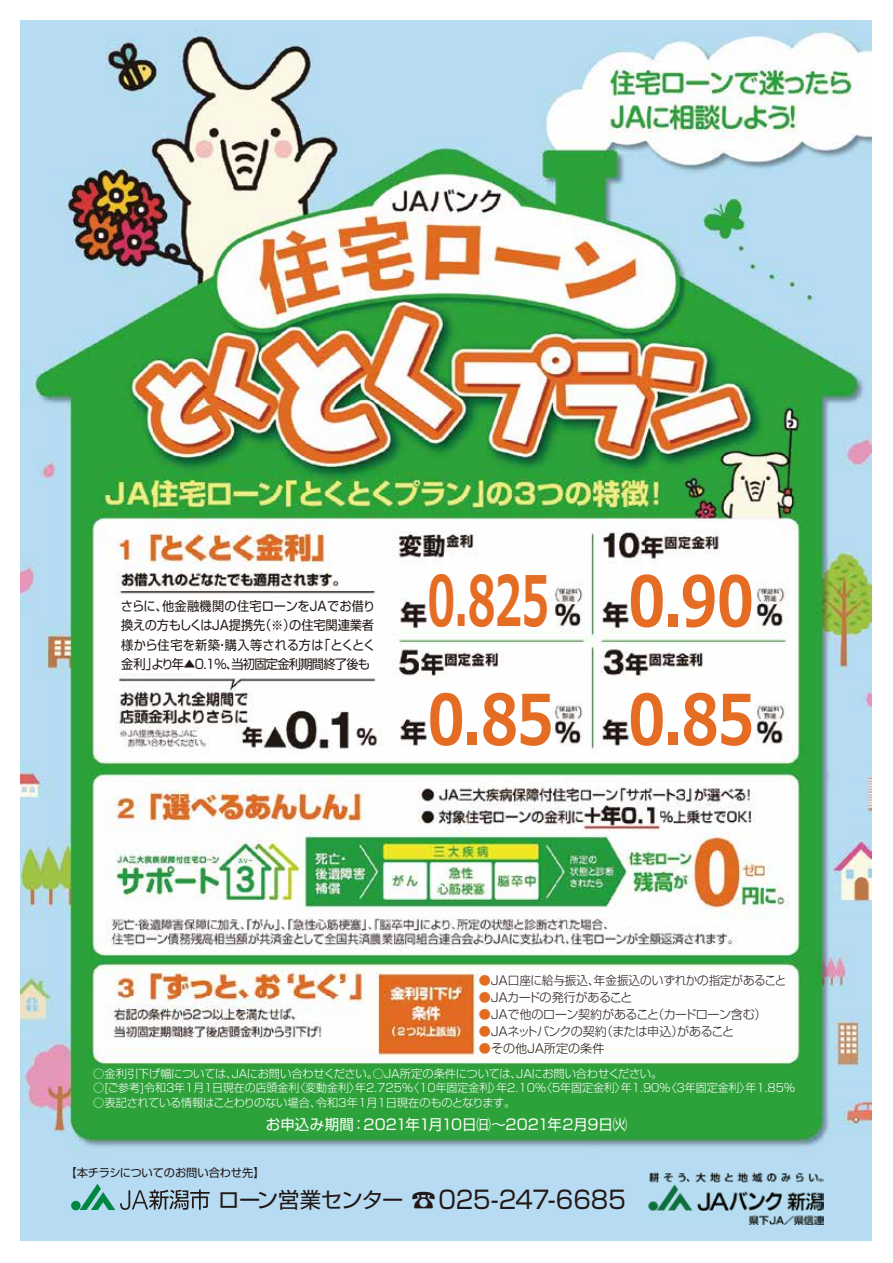
<style>
.page{position:relative;width:893px;height:1263px;background:#fff}
.page>*{position:absolute;margin:0;border:0;box-sizing:border-box;transform-origin:0 0}
.t1{font:700 69.45px/118.4px "Meiryo";letter-spacing:-.025em;color:#e56c23;scale:.59 1}
.t2{font:24.6px "Shin Go Pr 6";letter-spacing:-.01em;color:#221815;scale:.94 1}
.t3{font:14.55px "Shin Go Pr 6";letter-spacing:-.005em;color:#fff}
.t4{font:13.05px/19.5px "Shin Go Pr 6";letter-spacing:-.01em;color:#221815;text-align:justify;scale:.94 1}
.t5{font:300 12.15px/17px "Shin Go Pr 6";letter-spacing:-.035em;color:#221815}
.t6{font:300 12.15px "Shin Go Pr 6";color:#221815}
.t7{font:300 12.15px/17px "Shin Go Pr 6";color:#e06b21;text-align:justify}
.t8{font:300 11.4px "Shin Go Pr 6";letter-spacing:-.005em;color:#fff}
.t9{font:11.4px "Shin Go Pr 6";letter-spacing:-.01em;color:#221815}
.s1{color:#e06b21}
.s2{font-size:21.45px}
.s3{font-family:"Koz Go Pro"}
</style>
<div class="page">
<img style="left:21px;top:20px;width:850px;height:1220px">
<img style="left:647px;top:1172px;width:177px;height:53px">
<div style="left:71px;top:1201px;width:10px;height:9px;background:#008842;border-radius:50%"></div>
<svg style="left:80px;top:1184px;width:130px;height:26px;background:#8ab0ba"></svg>
<div style="left:115px;top:598px;width:266px;height:75px;background:#fff"></div>
<p class="t4" style="left:121px;top:595px;width:272px">さらに、他金融機関の住宅ローンをJAでお借り換えの方もしくはJA提携先（※）の住宅関連業者様から住宅を新築・購入等される方は「とくとく金利」より年▲0.1%、当初固定金利期間終了後も</p>
<h1 class="t1" style="left:428px;top:546px;width:556px">0.825 0.90<br>0.85 0.85</h1>
<p class="t5" style="left:489px;top:971px;width:299px">ＪＡ口座に給与振込、年金振込のいずれかの指定があること<br>ＪＡカードの発行があること<br>ＪＡで他のローン契約があること（カードローン含む）<br>ＪＡネットバンクの契約（または申込）があること</p>
<p class="t8" style="left:93px;top:1064px;width:571px">○金利引下げ幅については、ＪＡにお問い合わせください。○ＪＡ所定の条件については、ＪＡにお問い合わせください。</p>
<p class="t8" style="left:93px;top:1079px;width:703px">○[ご参考]令和3年1月1日現在の店頭金利〈変動金利〉年2.725％〈10年固定金利〉年2.10％〈5年固定金利〉年1.90％〈3年固定金利〉年1.85％</p>
<p class="t8" style="left:93px;top:1093px;width:424px">○表記されている情報はことわりのない場合、令和3年1月1日現在のものとなります。</p>
<p class="t7" style="left:479px;top:971px;width:14px">● ● ● ●</p>
<p class="t6" style="left:479px;top:1038px;width:127px"><span class="s1">●</span>その他ＪＡ所定の条件</p>
<p class="t3" style="left:266px;top:1113px;width:363px">お申込み期間：2021年1月10日㈰～2021年2月9日㈫</p>
<p class="t9" style="left:65px;top:1163px;width:201px">【本チラシについてのお問い合わせ先】</p>
<h2 class="t2" style="left:218px;top:1179px;width:435px"><span class="s2">ローン営業センター</span> <span class="s3">☎</span>025-247-6685</h2>
</div>
